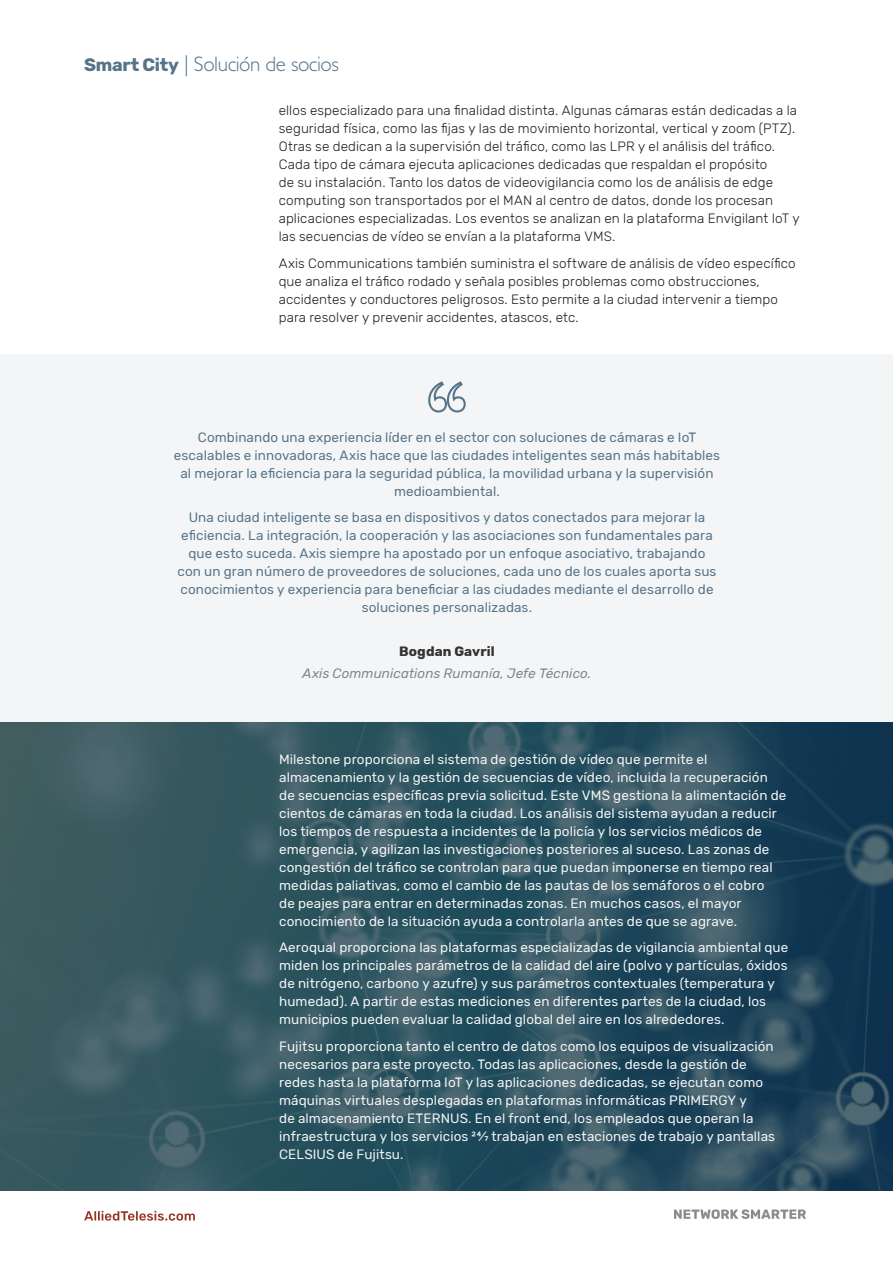
<style>
.page{position:relative;width:893px;height:1263px;background:#fff}
.page>*{position:absolute;margin:0;border:0;box-sizing:border-box;transform-origin:0 0}
.t1{font:300 21px "Gill Sans Std";letter-spacing:-.02em;color:#567489}
.t2{font:13.5px/18px "Rubik";letter-spacing:.01em;color:#f4f5f6}
.t3{font:300 13.5px/18px "Rubik";letter-spacing:.005em;color:#231f20}
.t4{font:13.5px/18px "Rubik";letter-spacing:.01em;color:#567489;text-align:center}
.t5{font:italic 13.5px "Rubik";letter-spacing:.01em;color:#838485}
.t6{font:700 13.5px "Rubik";letter-spacing:.015em;color:#323332}
.s1{font-family:"Rubik";font-weight:700;font-size:18px}
</style>
<div class="page">
<svg style="left:0;top:721px;width:893px;height:470px;background:#2e5260"></svg>
<svg style="left:84px;top:1211px;width:111px;height:9px"></svg>
<svg style="left:674px;top:1209px;width:132px;height:10px"></svg>
<div style="left:0;top:354px;width:893px;height:367px;background:#f4f5f6"></div>
<svg style="left:428px;top:381px;width:38px;height:32px"></svg>
<h1 class="t1" style="left:84px;top:52px;width:256px"><span class="s1">Smart City</span> | Solución de socios</h1>
<p class="t3" style="left:279px;top:102px;width:522px">ellos especializado para una finalidad distinta. Algunas cámaras están dedicadas a la seguridad física, como las fijas y las de movimiento horizontal, vertical y zoom (PTZ).<br>Otras se dedican a la supervisión del tráfico, como las LPR y el análisis del tráfico.<br>Cada tipo de cámara ejecuta aplicaciones dedicadas que respaldan el propósito<br>de su instalación. Tanto los datos de videovigilancia como los de análisis de edge computing son transportados por el MAN al centro de datos, donde los procesan aplicaciones especializadas. Los eventos se analizan en la plataforma Envigilant IoT y las secuencias de vídeo se envían a la plataforma VMS.</p>
<p class="t3" style="left:279px;top:254px;width:519px">Axis Communications también suministra el software de análisis de vídeo específico que analiza el tráfico rodado y señala posibles problemas como obstrucciones, accidentes y conductores peligrosos. Esto permite a la ciudad intervenir a tiempo para resolver y prevenir accidentes, atascos, etc.</p>
<p class="t4" style="left:174px;top:428px;width:548px">Combinando una experiencia líder en el sector con soluciones de cámaras e IoT escalables e innovadoras, Axis hace que las ciudades inteligentes sean más habitables al mejorar la eficiencia para la seguridad pública, la movilidad urbana y la supervisión medioambiental.</p>
<p class="t4" style="left:177px;top:509px;width:541px">Una ciudad inteligente se basa en dispositivos y datos conectados para mejorar la eficiencia. La integración, la cooperación y las asociaciones son fundamentales para que esto suceda. Axis siempre ha apostado por un enfoque asociativo, trabajando con un gran número de proveedores de soluciones, cada uno de los cuales aporta sus conocimientos y experiencia para beneficiar a las ciudades mediante el desarrollo de soluciones personalizadas.</p>
<p class="t6" style="left:399px;top:643px;width:97px">Bogdan Gavril</p>
<p class="t5" style="left:303px;top:666px;width:290px">Axis Communications Rumanía, Jefe Técnico.</p>
<p class="t2" style="left:279px;top:750px;width:509px">Milestone proporciona el sistema de gestión de vídeo que permite el almacenamiento y la gestión de secuencias de vídeo, incluida la recuperación de secuencias específicas previa solicitud. Este VMS gestiona la alimentación de cientos de cámaras en toda la ciudad. Los análisis del sistema ayudan a reducir los tiempos de respuesta a incidentes de la policía y los servicios médicos de emergencia, y agilizan las investigaciones posteriores al suceso. Las zonas de congestión del tráfico se controlan para que puedan imponerse en tiempo real medidas paliativas, como el cambio de las pautas de los semáforos o el cobro<br>de peajes para entrar en determinadas zonas. En muchos casos, el mayor conocimiento de la situación ayuda a controlarla antes de que se agrave.</p>
<p class="t2" style="left:279px;top:939px;width:511px">Aeroqual proporciona las plataformas especializadas de vigilancia ambiental que miden los principales parámetros de la calidad del aire (polvo y partículas, óxidos de nitrógeno, carbono y azufre) y sus parámetros contextuales (temperatura y humedad). A partir de estas mediciones en diferentes partes de la ciudad, los municipios pueden evaluar la calidad global del aire en los alrededores.</p>
<p class="t2" style="left:279px;top:1037px;width:497px">Fujitsu proporciona tanto el centro de datos como los equipos de visualización necesarios para este proyecto. Todas las aplicaciones, desde la gestión de redes hasta la plataforma IoT y las aplicaciones dedicadas, se ejecutan como máquinas virtuales desplegadas en plataformas informáticas PRIMERGY y<br>de almacenamiento ETERNUS. En el front end, los empleados que operan la infraestructura y los servicios 24/7 trabajan en estaciones de trabajo y pantallas CELSIUS de Fujitsu.</p>
</div>
